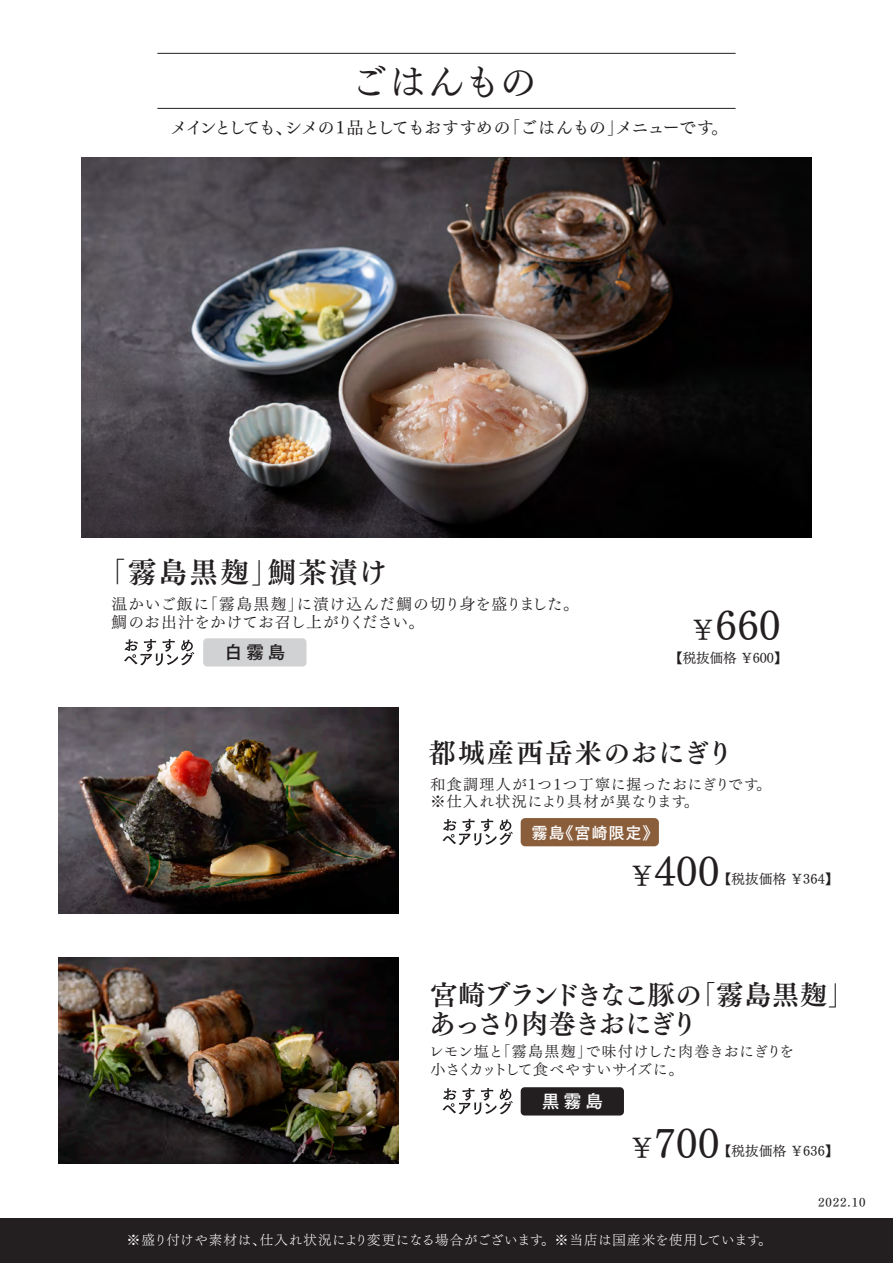
<style>
.page{position:relative;width:893px;height:1263px;background:#fff}
.page>*{position:absolute;margin:0;border:0;box-sizing:border-box;transform-origin:0 0}
.t1{font:40.5px "Tsuku Min Pro RB";letter-spacing:.015em;color:#231f20}
.t2{font:37.5px "Tsuku Min Pro M";color:#231f20}
.t3{font:28.5px "Tsuku Min Pro B";letter-spacing:.08em;color:#231f20}
.t4{font:27px/28.5px "Tsuku Min Pro B";letter-spacing:-.06em;color:#231f20}
.t5{font:27px "Tsuku Min Pro B";letter-spacing:.07em;color:#231f20}
.t6{font:18px "Tsuku Go Pro B";color:#231f20}
.t7{font:18px "Tsuku Go Pro B";color:#fff}
.t8{font:17.25px "Tsuku Min Pro M";letter-spacing:-.05em;color:#231f20}
.t9{font:16.2px "Tsuku Go Pro B";letter-spacing:.05em;color:#fff}
.t10{font:15.75px/18px "Tsuku Min Pro R";letter-spacing:.03em;color:#231f20}
.t11{font:15px/18px "Tsuku Min Pro R";letter-spacing:-.005em;color:#231f20}
.t12{font:15px/17.2px "Tsuku Min Pro R";letter-spacing:.045em;color:#231f20}
.t13{font:13.5px "Tsuku Min Pro L";letter-spacing:.035em;color:#fff}
.t14{font:13.5px "Tsuku Min Pro RB";letter-spacing:.02em;color:#231f20}
.t15{font:12px "Tsuku Min Pro D";letter-spacing:.08em;color:#231f20}
.s1{font-size:27px}
</style>
<div class="page">
<div style="left:203px;top:638px;width:103px;height:28px;background:#d1d2d4;border-radius:4px"></div>
<hr style="left:157px;top:53px;width:579px;height:1px;background:#231f20">
<hr style="left:157px;top:108px;width:579px;height:1px;background:#231f20">
<img style="left:82px;top:157px;width:729px;height:381px">
<div style="left:521px;top:1087px;width:103px;height:28px;background:#231f20;border-radius:4px"></div>
<img style="left:58px;top:957px;width:340px;height:206px">
<img style="left:58px;top:708px;width:340px;height:206px">
<svg style="left:124px;top:639px;width:70px;height:27px"></svg>
<svg style="left:442px;top:819px;width:71px;height:26px"></svg>
<svg style="left:442px;top:1088px;width:71px;height:27px"></svg>
<div style="left:521px;top:818px;width:138px;height:28px;background:#8a5d3b;border-radius:5px"></div>
<div style="left:0;top:1218px;width:893px;height:45px;background:#231f20"></div>
<h2 class="t2" style="left:350px;top:48px;width:189px">ごはんもの</h2>
<p class="t8" style="left:170px;top:112px;width:560px">メインとしても、シメの1品としてもおすすめの「ごはんもの」メニューです。</p>
<h3 class="t3" style="left:97px;top:550px;width:291px">「霧島黒麹」鯛茶漬け</h3>
<p class="t10" style="left:112px;top:593px;width:469px">温かいご飯に「霧島黒麹」に漬け込んだ鯛の切り身を盛りました。鯛のお出汁をかけてお召し上がりください。</p>
<p class="t6" style="left:224px;top:637px;width:63px">白霧島</p>
<h1 class="t1" style="left:689px;top:589px;width:93px"><span class="s1">￥</span>660</h1>
<p class="t14" style="left:669px;top:645px;width:120px">【税抜価格 ￥600】</p>
<h3 class="t5" style="left:429px;top:731px;width:306px">都城産西岳米のおにぎり</h3>
<p class="t12" style="left:430px;top:773px;width:342px">和食調理人が1つ1つ丁寧に握ったおにぎりです。※仕入れ状況により具材が異なります。</p>
<p class="t9" style="left:531px;top:818px;width:129px">霧島《宮崎限定》</p>
<h1 class="t1" style="left:628px;top:835px;width:93px"><span class="s1">￥</span>400</h1>
<p class="t14" style="left:718px;top:867px;width:122px">【税抜価格 ￥364】</p>
<h3 class="t4" style="left:429px;top:980px;width:428px">宮崎ブランドきなこ豚の「霧島黒麹」あっさり肉巻きおにぎり</h3>
<p class="t11" style="left:429px;top:1040px;width:367px">レモン塩と「霧島黒麹」で味付けした肉巻きおにぎりを小さくカットして食べやすいサイズに。</p>
<p class="t7" style="left:542px;top:1086px;width:63px">黒霧島</p>
<h1 class="t1" style="left:628px;top:1107px;width:93px"><span class="s1">￥</span>700</h1>
<p class="t14" style="left:718px;top:1139px;width:122px">【税抜価格 ￥636】</p>
<p class="t15" style="left:818px;top:1192px;width:49px">2022.10</p>
<p class="t13" style="left:127px;top:1228px;width:646px">※盛り付けや素材は、仕入れ状況により変更になる場合がございます。※当店は国産米を使用しています。</p>
</div>
